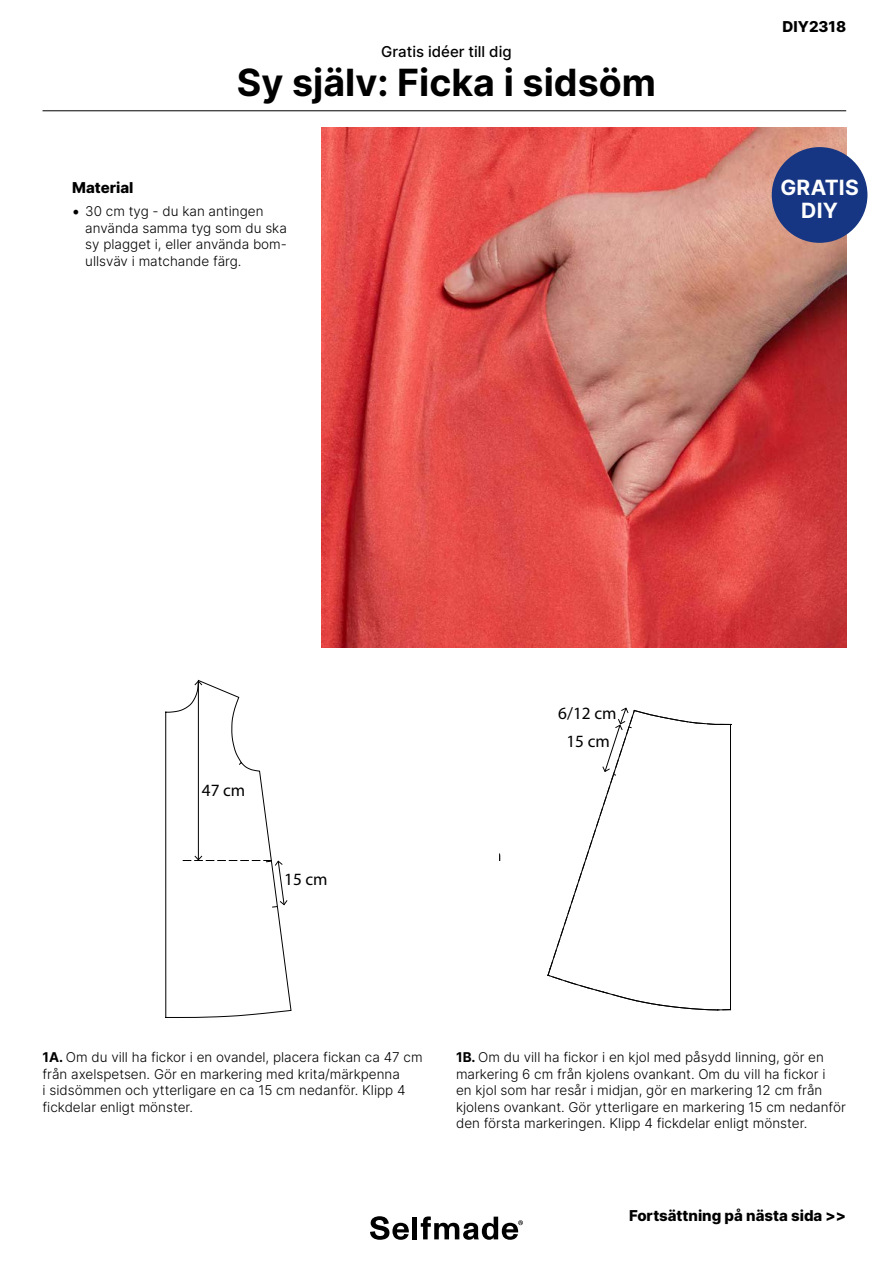
<style>
.page{position:relative;width:893px;height:1263px;background:#fff}
.page>*{position:absolute;margin:0;border:0;box-sizing:border-box;transform-origin:0 0}
.t1{font:700 37.5px "Inter";color:#000}
.t2{font:700 21px/22.5px "Inter";letter-spacing:.01em;color:#fff;text-align:center}
.t3{font:17.25px/28.5px "Myriad Pro";color:#000;text-align:center}
.t4{font:800 15px "Inter";color:#000}
.t5{font:500 15px "Inter";color:#000}
.t6{font:300 13.5px/16.5px "Inter";color:#000}
.s1{font-family:"Minion Pro";font-weight:400;font-size:18px}
.s2{font-weight:700}
</style>
<div class="page">
<svg style="left:165px;top:679px;width:127px;height:339px"></svg>
<svg style="left:547px;top:707px;width:183px;height:304px"></svg>
<hr style="left:730px;top:724px;width:1px;height:285px;background:#000">
<svg style="left:370px;top:1216px;width:39px;height:24px"></svg>
<hr style="left:413px;top:1216px;width:4px;height:23px;background:#000">
<svg style="left:421px;top:1216px;width:102px;height:24px"></svg>
<img style="left:322px;top:128px;width:524px;height:519px">
<hr style="left:43px;top:111px;width:803px;height:1px;background:#000">
<div style="left:772px;top:147px;width:95px;height:96px;background:#163683;border-radius:50%"></div>
<p class="t5" style="left:381px;top:41px;width:132px">Gratis idéer till dig</p>
<h1 class="t1" style="left:237px;top:55px;width:420px">Sy själv: Ficka i sidsöm</h1>
<p class="t4" style="left:72px;top:177px;width:63px">Material</p>
<p class="t6" style="left:85px;top:203px;width:203px;text-indent:-13px"><span class="s1">•</span> 30 cm tyg - du kan antingen använda samma tyg som du ska sy plagget i, eller använda bom&shy;ullsväv i matchande färg.</p>
<p class="t4" style="left:783px;top:15px;width:65px">DIY2318</p>
<h2 class="t2" style="left:780px;top:176px;width:80px">GRATIS<br>DIY</h2>
<p class="t3" style="left:202px;top:776px;width:45px">47 cm</p>
<p class="t3" style="left:284px;top:865px;width:45px">15 cm</p>
<p class="t3" style="left:558px;top:699px;width:60px">6/12 cm<br>15 cm</p>
<p class="t6" style="left:43px;top:1049px;width:382px"><span class="s2">1A.</span> Om du vill ha fickor i en ovandel, placera fickan ca 47 cm från axelspetsen. Gör en markering med krita/märkpenna<br>i sidsömmen och ytterligare en ca 15 cm nedanför. Klipp 4 fickdelar enligt mönster.</p>
<p class="t6" style="left:456px;top:1049px;width:391px"><span class="s2">1B.</span> Om du vill ha fickor i en kjol med påsydd linning, gör en markering 6 cm från kjolens ovankant. Om du vill ha fickor i<br>en kjol som har resår i midjan, gör en markering 12 cm från kjolens ovankant. Gör ytterligare en markering 15 cm nedanför den första markeringen. Klipp 4 fickdelar enligt mönster.</p>
<p class="t4" style="left:629px;top:1205px;width:219px">Fortsättning på nästa sida &gt;&gt;</p>
</div>
